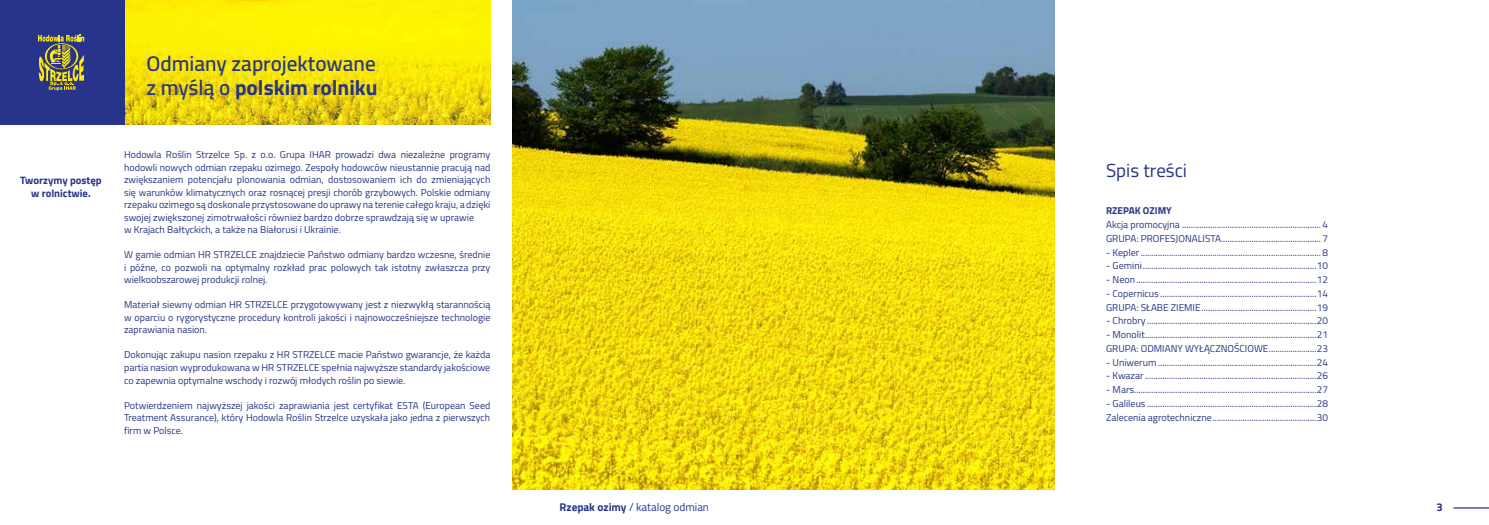
<style>
.page{position:relative;width:1489px;height:525px;background:#fff}
.page>*{position:absolute;margin:0;border:0;box-sizing:border-box;transform-origin:0 0}
.t1{font:600 21.25px/23.8px "Cairo";color:#283583}
.t2{font:18.88px "Cairo";color:#283583}
.t3{font:11.25px "Cairo";color:#28348b}
.t4{font:700 11.25px "Cairo";color:#28348b}
.t5{font:700 10.75px/12.9px "Cairo";color:#28348b;text-align:center}
.t6{font:10px/12.5px "Cairo";color:#283583}
.t7{font:700 10px "Cairo";color:#283583}
.s1{font-weight:700}
</style>
<div class="page">
<hr style="left:1453px;top:507px;width:35px;height:1px;background:#28348b">
<img style="left:124px;top:0;width:366px;height:124px">
<div style="left:0;top:0;width:124px;height:124px;background:#28348b"></div>
<img style="left:512px;top:0;width:542px;height:489px">
<svg style="left:38px;top:35px;width:46px;height:56px"></svg>
<p class="t5" style="left:20px;top:173px;width:83px">Tworzymy postęp w rolnictwie.</p>
<h1 class="t1" style="left:146px;top:51px;width:233px">Odmiany zaprojektowane z myślą o <span class="s1">polskim rolniku</span></h1>
<p class="t6" style="left:124px;top:148px;width:368px">Hodowla Roślin Strzelce Sp. z o.o. Grupa IHAR prowadzi dwa niezależne programy hodowli nowych odmian rzepaku ozimego. Zespoły hodowców nieustannie pracują nad zwiększaniem potencjału plonowania odmian, dostosowaniem ich do zmieniających się warunków klimatycznych oraz rosnącej presji chorób grzybowych. Polskie odmiany rzepaku ozimego są doskonale przystosowane do uprawy na terenie całego kraju, a dzięki swojej zwiększonej zimotrwałości również bardzo dobrze sprawdzają się w uprawie<br>w Krajach Bałtyckich, a także na Białorusi i Ukrainie.</p>
<p class="t6" style="left:124px;top:248px;width:368px;text-align:justify">W gamie odmian HR STRZELCE znajdziecie Państwo odmiany bardzo wczesne, średnie i późne, co pozwoli na optymalny rozkład prac polowych tak istotny zwłaszcza przy wielkoobszarowej produkcji rolnej.</p>
<p class="t6" style="left:124px;top:298px;width:368px;text-align:justify">Materiał siewny odmian HR STRZELCE przygotowywany jest z niezwykłą starannością w oparciu o rygorystyczne procedury kontroli jakości i najnowocześniejsze technologie zaprawiania nasion.</p>
<p class="t6" style="left:124px;top:348px;width:368px;text-align:justify">Dokonując zakupu nasion rzepaku z HR STRZELCE macie Państwo gwarancje, że każda partia nasion wyprodukowana w HR STRZELCE spełnia najwyższe standardy jakościowe co zapewnia optymalne wschody i rozwój młodych roślin po siewie.</p>
<p class="t6" style="left:124px;top:398px;width:368px;text-align:justify">Potwierdzeniem najwyższej jakości zaprawiania jest certyfikat ESTA (European Seed Treatment Assurance), który Hodowla Roślin Strzelce uzyskała jako jedna z pierwszych firm w Polsce.</p>
<p class="t3" style="left:559px;top:498px;width:151px"><span class="s1">Rzepak ozimy</span> / katalog odmian</p>
<h2 class="t2" style="left:1105px;top:157px;width:82px">Spis treści</h2>
<p class="t7" style="left:1105px;top:202px;width:67px">RZEPAK OZIMY</p>
<p class="t6" style="left:1105px;top:217px;width:223px;line-height:13.8px">Akcja promocyjna ................................................................4<br>GRUPA: PROFESJONALISTA..............................................7</p>
<p class="t6" style="left:1105px;top:246px;width:223px">- Kepler...................................................................................8</p>
<p class="t6" style="left:1105px;top:259px;width:223px">- Gemini................................................................................10</p>
<p class="t6" style="left:1105px;top:273px;width:223px">- Neon ...................................................................................12</p>
<p class="t6" style="left:1105px;top:286px;width:223px;line-height:13.8px">- Copernicus ........................................................................14<br>GRUPA: SŁABE ZIEMIE.....................................................19</p>
<p class="t6" style="left:1105px;top:314px;width:223px">- Chrobry ..............................................................................20</p>
<p class="t6" style="left:1105px;top:327px;width:223px;line-height:13.8px">- Monolit...............................................................................21<br>GRUPA: ODMIANY WYŁĄCZNOŚCIOWE......................23</p>
<p class="t6" style="left:1105px;top:356px;width:223px">- Uniwerum .........................................................................24</p>
<p class="t6" style="left:1105px;top:369px;width:223px">- Kwazar...............................................................................26</p>
<p class="t6" style="left:1105px;top:383px;width:223px">- Mars....................................................................................27</p>
<p class="t6" style="left:1105px;top:396px;width:223px;line-height:13.8px">- Galileus ..............................................................................28<br>Zalecenia agrotechniczne................................................30</p>
<p class="t4" style="left:1436px;top:497px;width:8px">3</p>
</div>
